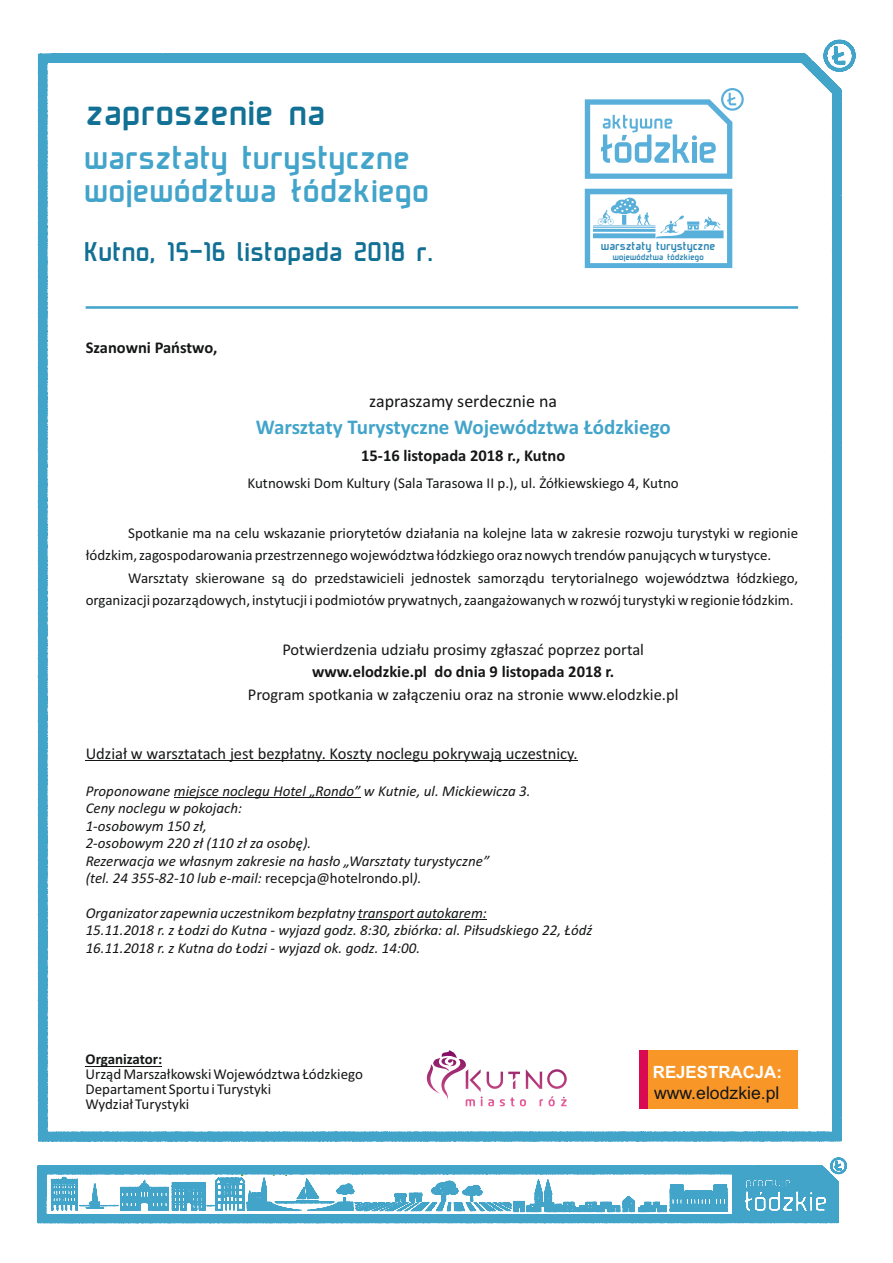
<style>
.page{position:relative;width:893px;height:1263px;background:#fff}
.page>*{position:absolute;margin:0;border:0;box-sizing:border-box;transform-origin:0 0}
.t1{font:36px "lodzer";color:#127095}
.t2{font:33px/32.5px "lodzer";color:#42a4ca}
.t3{font:27px "lodzer";color:#127095}
.t4{font:700 21px "Calibri";color:#42a4ca}
.t5{font:18px "Calibri";color:#151616}
.t6{font:17.7px "Arial";color:#151616}
.t7{font:700 16.8px "Arial";color:#fff}
.t8{font:16.5px "Calibri";color:#151616}
.t9{font:700 16.5px "Calibri";color:#151616}
.t10{font:15px/22.5px "Calibri";color:#151616}
.t11{font:italic 15px/17.4px "Calibri";color:#151616}
.t12{font:700 15px "Calibri";letter-spacing:-.005em;color:#151616}
.t13{font:11.55px "lodzer";color:#2985b3}
.t14{font:8.7px "lodzer";color:#2985b3}
.s1{font-style:normal}
</style>
<div class="page">
<svg style="left:823px;top:39px;width:33px;height:22px"></svg>
<svg style="left:813px;top:61px;width:42px;height:1008px"></svg>
<svg style="left:183px;top:53px;width:630px;height:22px"></svg>
<svg style="left:37px;top:53px;width:146px;height:1016px"></svg>
<hr style="left:86px;top:760px;width:492px;height:1px;background:#151616">
<hr style="left:174px;top:797px;width:187px;height:1px;background:#151616">
<hr style="left:358px;top:919px;width:129px;height:1px;background:#151616">
<hr style="left:86px;top:1066px;width:76px;height:1px;background:#151616">
<hr style="left:86px;top:306px;width:712px;height:3px;background:#42a4ca">
<div style="left:640px;top:1050px;width:106px;height:59px;background:#da0a52"></div>
<div style="left:648px;top:1050px;width:150px;height:59px;background:#f89728"></div>
<svg style="left:585px;top:88px;width:159px;height:91px"></svg>
<svg style="left:585px;top:189px;width:147px;height:79px"></svg>
<svg style="left:37px;top:1069px;width:810px;height:155px"></svg>
<h1 class="t1" style="left:88px;top:98px;width:241px">zaproszenie na</h1>
<h2 class="t2" style="left:86px;top:145px;width:347px">warsztaty turystyczne województwa łódzkiego</h2>
<h3 class="t3" style="left:86px;top:240px;width:351px">Kutno, 15-16 listopada 2018 r.</h3>
<p class="t9" style="left:86px;top:341px;width:133px">Szanowni Państwo,</p>
<p class="t5" style="left:369px;top:394px;width:189px">zapraszamy serdecznie na</p>
<p class="t13" style="left:601px;top:242px;width:116px">warsztaty turystyczne</p>
<p class="t14" style="left:613px;top:253px;width:93px">województwa łódzkiego</p>
<h3 class="t4" style="left:256px;top:418px;width:416px">Warsztaty Turystyczne Województwa Łódzkiego</h3>
<p class="t9" style="left:361px;top:449px;width:206px">15-16 listopada 2018 r., Kutno</p>
<p class="t10" style="left:248px;top:473px;width:433px">Kutnowski Dom Kultury (Sala Tarasowa II p.), ul. Żółkiewskiego 4, Kutno</p>
<p class="t10" style="left:86px;top:523px;width:714px;text-indent:43px">Spotkanie ma na celu wskazanie priorytetów działania na kolejne lata w zakresie rozwoju turystyki w regionie łódzkim, zagospodarowania przestrzennego województwa łódzkiego oraz nowych trendów panujących w turystyce.</p>
<p class="t10" style="left:86px;top:568px;width:714px;text-align:right">Warsztaty skierowane są do przedstawicieli jednostek samorządu terytorialnego województwa łódzkiego, organizacji pozarządowych, instytucji i podmiotów prywatnych, zaangażowanych w rozwój turystyki w regionie łódzkim.</p>
<p class="t8" style="left:282px;top:642px;width:363px">Potwierdzenia udziału prosimy zgłaszać poprzez portal</p>
<p class="t8" style="left:248px;top:687px;width:432px">Program spotkania w załączeniu oraz na stronie www.elodzkie.pl</p>
<p class="t9" style="left:312px;top:665px;width:304px">www.elodzkie.pl do dnia 9 listopada 2018 r.</p>
<p class="t8" style="left:86px;top:747px;width:494px">Udział w warsztatach jest bezpłatny. Koszty noclegu pokrywają uczestnicy.</p>
<p class="t11" style="left:86px;top:783px;width:446px">Proponowane miejsce noclegu Hotel „Rondo” w Kutnie, ul. Mickiewicza 3.<br>Ceny noclegu w pokojach:<br>1-osobowym 150 zł,<br>2-osobowym 220 zł (110 zł za osobę).<br>Rezerwacja we własnym zakresie na hasło „Warsztaty turystyczne”<br>(tel. 24 355-82-10 lub e-mail: <span class="s1">recepcja@hotelrondo.pl</span>).</p>
<p class="t11" style="left:86px;top:905px;width:508px">Organizator zapewnia uczestnikom bezpłatny transport autokarem:<br>15.11.2018 r. z Łodzi do Kutna - wyjazd godz. 8:30, zbiórka: al. Piłsudskiego 22, Łódź<br>16.11.2018 r. z Kutna do Łodzi - wyjazd ok. godz. 14:00.</p>
<p class="t12" style="left:86px;top:1053px;width:78px">Organizator:</p>
<p class="t10" style="left:86px;top:1064px;width:279px">Urząd Marszałkowski Województwa Łódzkiego</p>
<p class="t10" style="left:86px;top:1079px;width:187px">Departament Sportu i Turystyki</p>
<p class="t10" style="left:86px;top:1094px;width:105px">Wydział Turystyki</p>
<p class="t7" style="left:653px;top:1066px;width:131px">REJESTRACJA:</p>
<p class="t6" style="left:654px;top:1085px;width:127px">www.elodzkie.pl</p>
</div>
